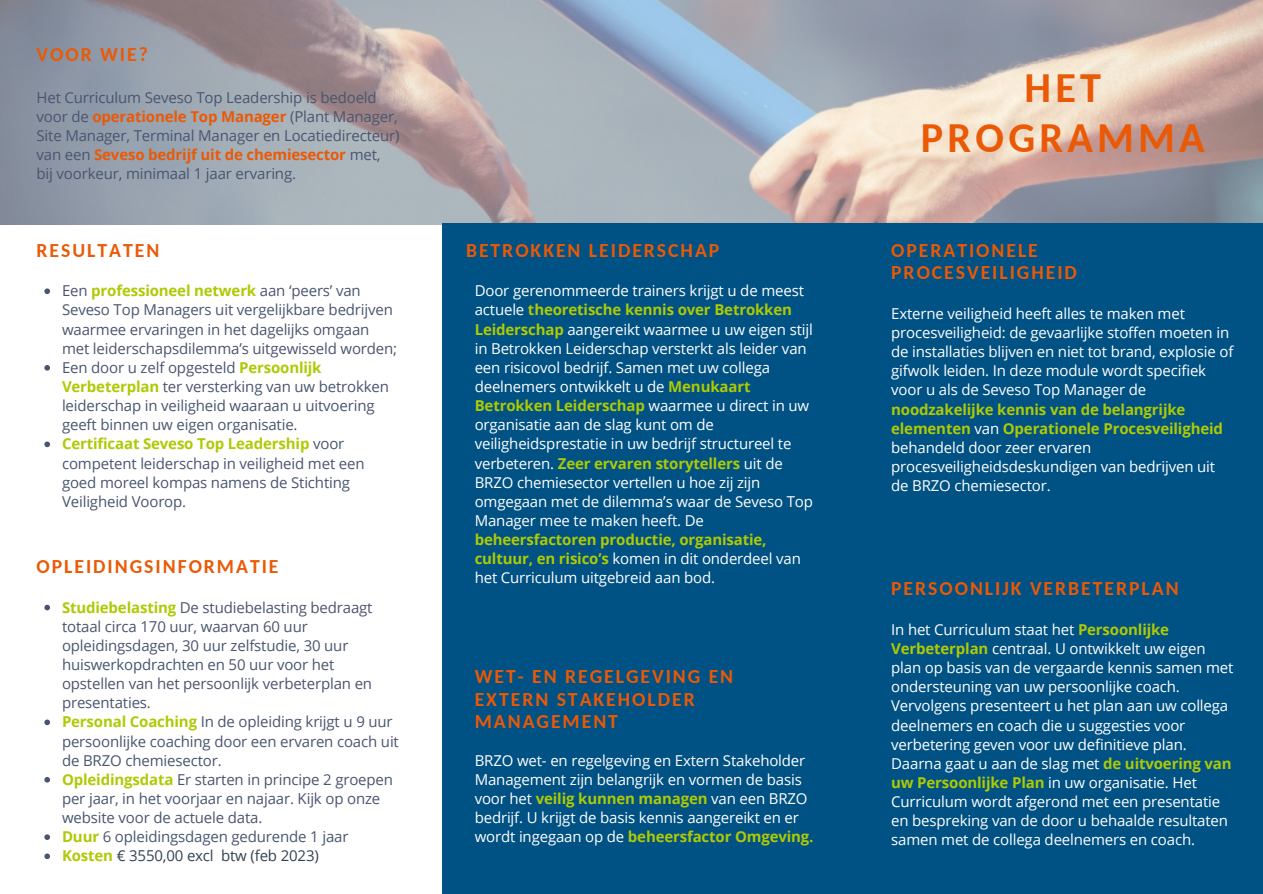
<style>
.page{position:relative;width:1263px;height:894px;background:#fff}
.page>*{position:absolute;margin:0;border:0;box-sizing:border-box;transform-origin:0 0}
.t1{font:700 42.15px/49.5px "Carlito";letter-spacing:.1em;color:#ea5906;text-align:center}
.t2{font:700 19.65px/22.5px "Carlito";letter-spacing:.1em;color:#ea5906}
.t3{font:15px/19px "Open Sans";letter-spacing:-.01em;color:#fff}
.t4{font:15px/19px "Open Sans";letter-spacing:-.01em;color:#49556f}
.t5{font:700 15px/19px "Open Sans";letter-spacing:-.01em;color:#aeca04}
.s1{font-weight:700;color:#ea5906}
.s2{font-weight:700;color:#aeca04}
.s3{color:#32434f}
.s4{font-weight:400;color:#fff}
</style>
<div class="page">
<img style="left:0;top:0;width:1263px;height:224px">
<div style="left:442px;top:224px;width:821px;height:669px;background:#005184"></div>
<svg style="left:44px;top:604px;width:6px;height:6px"></svg>
<svg style="left:44px;top:719px;width:6px;height:6px"></svg>
<svg style="left:44px;top:777px;width:6px;height:5px"></svg>
<svg style="left:44px;top:834px;width:6px;height:5px"></svg>
<svg style="left:44px;top:853px;width:6px;height:5px"></svg>
<svg style="left:44px;top:288px;width:6px;height:6px"></svg>
<svg style="left:44px;top:365px;width:6px;height:5px"></svg>
<svg style="left:44px;top:441px;width:6px;height:6px"></svg>
<h2 class="t2" style="left:37px;top:44px;width:113px">VOOR WIE?</h2>
<p class="t4" style="left:37px;top:87px;width:365px">Het Curriculum Seveso Top Leadership is bedoeld voor de <span class="s1">operationele Top Manager</span> (Plant Manager, Site Manager, Terminal Manager en Locatiedirecteur) van een <span class="s1">Seveso bedrijf uit de chemiesector</span> met, bij voorkeur, minimaal 1 jaar ervaring.</p>
<h2 class="t2" style="left:37px;top:240px;width:124px">RESULTATEN</h2>
<p class="t4" style="left:62px;top:281px;width:337px">Een <span class="s2">professioneel netwerk</span> aan ‘peers’ van Seveso Top Managers uit vergelijkbare bedrijven waarmee ervaringen in het dagelijks omgaan met leiderschapsdilemma’s uitgewisseld worden; Een door u zelf opgesteld <span class="s2">Persoonlijk Verbeterplan</span> ter versterking van uw betrokken leiderschap in veiligheid waaraan u uitvoering geeft binnen uw eigen organisatie.<br><span class="s2">Certificaat Seveso Top Leadership</span> voor competent leiderschap in veiligheid met een goed moreel kompas namens de Stichting Veiligheid Voorop.</p>
<h2 class="t2" style="left:37px;top:556px;width:243px">OPLEIDINGSINFORMATIE</h2>
<p class="t4" style="left:62px;top:597px;width:338px"><span class="s2">Studiebelasting</span> De studiebelasting bedraagt totaal circa 170 uur, waarvan 60 uur opleidingsdagen, 30 uur zelfstudie, 30 uur huiswerkopdrachten en 50 uur voor het opstellen van het persoonlijk verbeterplan en presentaties.<br><span class="s2">Personal Coaching</span> In de opleiding krijgt u 9 uur persoonlijke coaching door een ervaren coach uit de BRZO chemiesector.<br><span class="s2">Opleidingsdata</span> Er starten in principe 2 groepen per jaar, in het voorjaar en najaar. Kijk op onze website voor de actuele data.<br><span class="s2">Duur</span> 6 opleidingsdagen gedurende 1 jaar <span class="s2">Kosten</span> <span class="s3">€ 3550,00 excl btw (feb 2023)</span></p>
<h2 class="t2" style="left:466px;top:240px;width:255px">BETROKKEN LEIDERSCHAP</h2>
<p class="t3" style="left:475px;top:281px;width:340px">Door gerenommeerde trainers krijgt u de meest actuele <span class="s2">theoretische kennis over Betrokken Leiderschap</span> aangereikt waarmee u uw eigen stijl in Betrokken Leiderschap versterkt als leider van een risicovol bedrijf. Samen met uw collega deelnemers ontwikkelt u de <span class="s2">Menukaart Betrokken Leiderschap</span> waarmee u direct in uw organisatie aan de slag kunt om de veiligheidsprestatie in uw bedrijf structureel te verbeteren. <span class="s2">Zeer ervaren storytellers</span> uit de BRZO chemiesector vertellen u hoe zij zijn omgegaan met de dilemma’s waar de Seveso Top Manager mee te maken heeft. De</p>
<p class="t5" style="left:475px;top:529px;width:328px">beheersfactoren productie, organisatie, cultuur, en risico’s <span class="s4">komen in dit onderdeel van het Curriculum uitgebreid aan bod.</span></p>
<h2 class="t2" style="left:475px;top:667px;width:260px">WET- EN REGELGEVING EN<br>EXTERN STAKEHOLDER<br>MANAGEMENT</h2>
<p class="t3" style="left:475px;top:750px;width:340px">BRZO wet- en regelgeving en Extern Stakeholder Management zijn belangrijk en vormen de basis voor het <span class="s2">veilig kunnen managen</span> van een BRZO bedrijf. U krijgt de basis kennis aangereikt en er wordt ingegaan op de <span class="s2">beheersfactor Omgeving.</span></p>
<h1 class="t1" style="left:921px;top:67px;width:285px">HET<br>PROGRAMMA</h1>
<h2 class="t2" style="left:891px;top:240px;width:187px">OPERATIONELE<br>PROCESVEILIGHEID</h2>
<p class="t3" style="left:891px;top:303px;width:344px">Externe veiligheid heeft alles te maken met procesveiligheid: de gevaarlijke stoffen moeten in de installaties blijven en niet tot brand, explosie of gifwolk leiden. In deze module wordt specifiek voor u als de Seveso Top Manager de</p>
<p class="t3" style="left:891px;top:399px;width:333px"><span class="s2">noodzakelijke kennis van de belangrijke elementen</span> van <span class="s2">Operationele Procesveiligheid </span>behandeld door zeer ervaren procesveiligheidsdeskundigen van bedrijven uit de BRZO chemiesector.</p>
<h2 class="t2" style="left:891px;top:579px;width:289px">PERSOONLIJK VERBETERPLAN</h2>
<p class="t3" style="left:891px;top:619px;width:344px">In het Curriculum staat het <span class="s2">Persoonlijke Verbeterplan</span> centraal. U ontwikkelt uw eigen plan op basis van de vergaarde kennis samen met ondersteuning van uw persoonlijke coach.<br>Vervolgens presenteert u het plan aan uw collega deelnemers en coach die u suggesties voor verbetering geven voor uw definitieve plan.<br>Daarna gaat u aan de slag met <span class="s2">de uitvoering van uw Persoonlijke Plan</span> in uw organisatie. Het Curriculum wordt afgerond met een presentatie en bespreking van de door u behaalde resultaten samen met de collega deelnemers en coach.</p>
</div>
